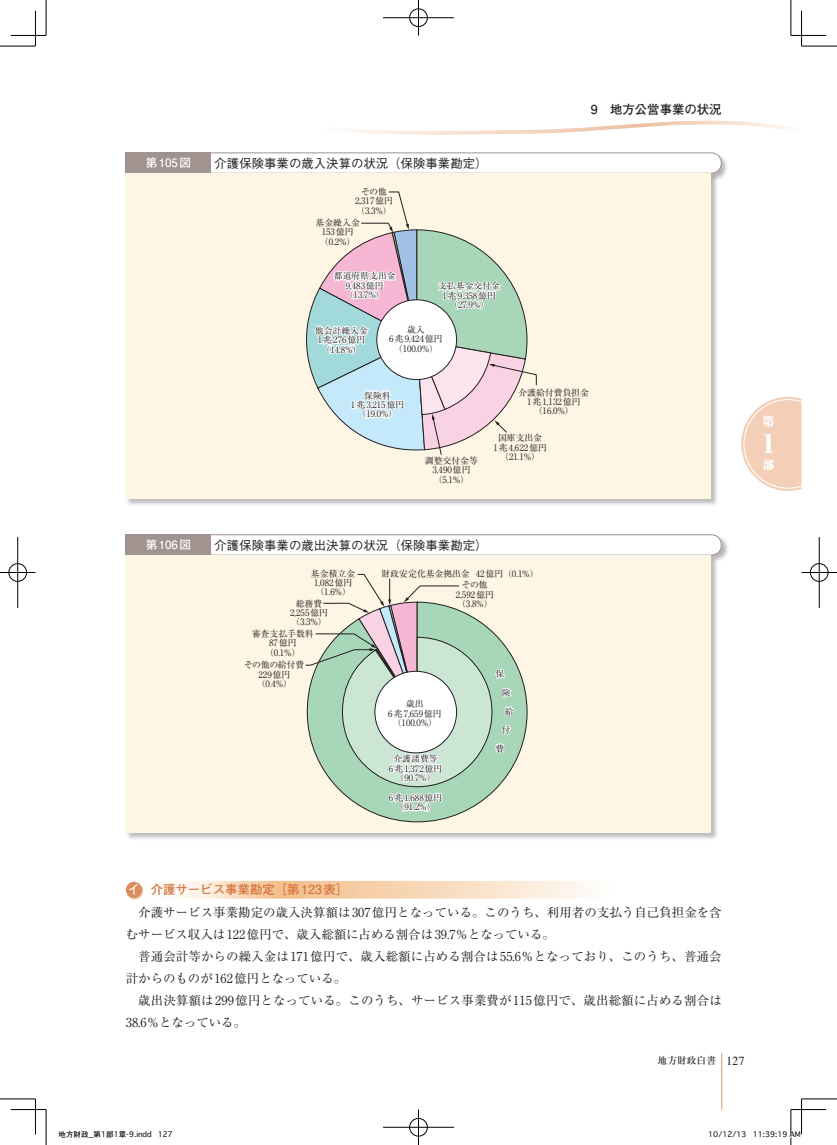
<style>
.page{position:relative;width:837px;height:1145px;background:#fff}
.page>*{position:absolute;margin:0;border:0;box-sizing:border-box;transform-origin:0 0}
.t1{font:900 24.75px "Ryumin Pro";color:#fff}
.t2{font:12.38px "Ryumin Pro";letter-spacing:.005em;color:#231f20}
.t3{font:500 12.38px "Gothic BBB Pro";color:#231f20}
.t4{font:700 12.38px "Futo Go B101 Pro";color:#d6743c}
.t5{font:700 12.38px "Futo Go B101 Pro";color:#231f20}
.t6{font:12.38px "Times";color:#231f20}
.t7{font:700 11.5px "Futo Go B101 Pro";letter-spacing:.06em;color:#fff}
.t8{font:900 11.5px "Ryumin Pro";color:#fff}
.t9{font:500 9.75px "Ryumin Pro";color:#231f20}
.t10{font:8.88px/9.2px "Ryumin Pro";color:#231f20;text-align:center}
.t11{font:7.5px "Osaka";color:#000}
.s1{color:#fff}
</style>
<div class="page">
<svg style="left:351px;top:120px;width:434px;height:15px"></svg>
<hr style="left:721px;top:1053px;width:1px;height:56px;background:#e0986c">
<svg style="left:741px;top:397px;width:60px;height:94px"></svg>
<svg style="left:172px;top:881px;width:417px;height:17px;background:#f8dcc0"></svg>
<svg style="left:126px;top:882px;width:17px;height:17px"></svg>
<div style="left:126px;top:881px;width:16px;height:16px;background:#dc8b5c;border-radius:50%"></div>
<div style="left:125px;top:151px;width:604px;height:31px;background:#231f20;opacity:.32"></div>
<div style="left:126px;top:153px;width:595px;height:20px;background:#fff;border-radius:10px"></div>
<div style="left:126px;top:152px;width:595px;height:22px;border:1px solid #a19390;border-radius:10px"></div>
<div style="left:126px;top:152px;width:85px;height:22px;background:#a19390"></div>
<div style="left:125px;top:172px;width:594px;height:335px;background:#231f20;opacity:.3"></div>
<div style="left:126px;top:174px;width:584px;height:325px;background:#fef6e5"></div>
<svg style="left:306px;top:192px;width:230px;height:263px"></svg>
<div style="left:125px;top:533px;width:604px;height:31px;background:#231f20;opacity:.32"></div>
<div style="left:126px;top:535px;width:595px;height:20px;background:#fff;border-radius:10px"></div>
<div style="left:126px;top:534px;width:595px;height:21px;border:1px solid #a19390;border-radius:10px"></div>
<div style="left:126px;top:534px;width:85px;height:21px;background:#a19390"></div>
<div style="left:125px;top:554px;width:594px;height:287px;background:#231f20;opacity:.3"></div>
<div style="left:126px;top:555px;width:584px;height:278px;background:#fef6e5"></div>
<svg style="left:515px;top:661px;width:12px;height:102px"></svg>
<svg style="left:305px;top:574px;width:210px;height:248px"></svg>
<hr style="left:0;top:46px;width:35px;height:1px;background:#000">
<hr style="left:801px;top:46px;width:35px;height:1px;background:#000">
<hr style="left:0;top:1098px;width:35px;height:1px;background:#000">
<hr style="left:801px;top:1098px;width:35px;height:1px;background:#000">
<hr style="left:46px;top:0;width:1px;height:35px;background:#000">
<hr style="left:46px;top:1109px;width:1px;height:35px;background:#000">
<hr style="left:790px;top:0;width:1px;height:35px;background:#000">
<hr style="left:790px;top:1109px;width:1px;height:35px;background:#000">
<hr style="left:11px;top:35px;width:35px;height:1px;background:#000">
<hr style="left:790px;top:35px;width:36px;height:1px;background:#000">
<hr style="left:11px;top:1109px;width:35px;height:1px;background:#000">
<hr style="left:790px;top:1109px;width:36px;height:1px;background:#000">
<hr style="left:35px;top:11px;width:1px;height:35px;background:#000">
<hr style="left:35px;top:1098px;width:1px;height:36px;background:#000">
<hr style="left:801px;top:11px;width:1px;height:35px;background:#000">
<hr style="left:801px;top:1098px;width:1px;height:36px;background:#000">
<div style="left:408px;top:8px;width:20px;height:19px;border:2px solid #fff;border-radius:50%"></div>
<hr style="left:383px;top:17px;width:71px;height:1px;background:#fff">
<hr style="left:417px;top:0;width:2px;height:35px;background:#fff">
<div style="left:409px;top:9px;width:18px;height:18px;border:1px solid #000;border-radius:50%"></div>
<hr style="left:383px;top:18px;width:71px;height:1px;background:#000">
<hr style="left:418px;top:0;width:1px;height:35px;background:#000">
<div style="left:408px;top:1117px;width:20px;height:19px;border:2px solid #fff;border-radius:50%"></div>
<hr style="left:383px;top:1126px;width:71px;height:2px;background:#fff">
<hr style="left:417px;top:1109px;width:2px;height:35px;background:#fff">
<div style="left:409px;top:1118px;width:18px;height:18px;border:1px solid #000;border-radius:50%"></div>
<hr style="left:383px;top:1127px;width:71px;height:1px;background:#000">
<hr style="left:418px;top:1109px;width:1px;height:35px;background:#000">
<div style="left:8px;top:563px;width:19px;height:19px;border:2px solid #fff;border-radius:50%"></div>
<hr style="left:0;top:571px;width:35px;height:2px;background:#fff">
<hr style="left:17px;top:537px;width:1px;height:71px;background:#fff">
<div style="left:9px;top:563px;width:18px;height:18px;border:1px solid #000;border-radius:50%"></div>
<hr style="left:0;top:572px;width:35px;height:1px;background:#000">
<hr style="left:18px;top:537px;width:1px;height:71px;background:#000">
<div style="left:809px;top:563px;width:19px;height:19px;border:2px solid #fff;border-radius:50%"></div>
<hr style="left:801px;top:571px;width:35px;height:2px;background:#fff">
<div style="left:809px;top:563px;width:19px;height:18px;border:1px solid #000;border-radius:50%"></div>
<hr style="left:801px;top:572px;width:35px;height:1px;background:#000">
<hr style="left:818px;top:537px;width:1px;height:71px;background:#000">
<svg style="left:790px;top:1130px;width:2px;height:8px"></svg>
<p class="t7" style="left:146px;top:154px;width:47px">第105図</p>
<p class="t3" style="left:214px;top:153px;width:274px">介護保険事業の歳入決算の状況（保険事業勘定）</p>
<p class="t10" style="left:355px;top:186px;width:40px">その他<br>2,317億円（3.3％）</p>
<p class="t10" style="left:315px;top:217px;width:46px">基金繰入金<br>153億円（0.2％）</p>
<p class="t10" style="left:334px;top:271px;width:63px">都道府県支出金<br>9,483億円（13.7％）</p>
<p class="t10" style="left:315px;top:325px;width:55px">他会計繰入金<br>1兆276億円（14.8％）</p>
<p class="t10" style="left:438px;top:281px;width:64px">支払基金交付金<br>1兆9,358億円（27.9％）</p>
<p class="t10" style="left:389px;top:324px;width:55px">歳入<br>6兆9,424億円（100.0％）</p>
<p class="t10" style="left:350px;top:390px;width:55px">保険料<br>1兆3,215億円（19.0％）</p>
<p class="t5" style="left:590px;top:99px;width:132px">9　地方公営事業の状況</p>
<p class="t10" style="left:518px;top:387px;width:72px">介護給付費負担金<br>1兆1,132億円（16.0％）</p>
<p class="t10" style="left:424px;top:455px;width:55px">調整交付金等<br>3,490億円（5.1％）</p>
<p class="t10" style="left:493px;top:433px;width:55px">国庫支出金<br>1兆4,622億円（21.1％）</p>
<p class="t7" style="left:146px;top:536px;width:47px">第106図</p>
<p class="t3" style="left:214px;top:535px;width:274px">介護保険事業の歳出決算の状況（保険事業勘定）</p>
<p class="t10" style="left:311px;top:568px;width:46px">基金積立金<br>1,082億円（1.6％）</p>
<p class="t10" style="left:290px;top:598px;width:40px">総務費<br>2,255億円（3.3％）</p>
<p class="t10" style="left:381px;top:568px;width:158px">財政安定化基金拠出金 42億円（0.1％）</p>
<p class="t10" style="left:455px;top:580px;width:40px">その他<br>2,592億円（3.8％）</p>
<p class="t10" style="left:252px;top:628px;width:64px">審査支払手数料<br>87億円<br>（0.1％）</p>
<p class="t10" style="left:244px;top:660px;width:62px">その他の給付費<br>229億円<br>（0.4％）</p>
<p class="t10" style="left:388px;top:699px;width:55px">歳出<br>6兆7,659億円（100.0％）</p>
<p class="t10" style="left:389px;top:753px;width:55px">介護諸費等<br>6兆1,372億円（90.7％）</p>
<p class="t10" style="left:389px;top:792px;width:55px">6兆1,688億円（91.2％）</p>
<p class="t10" style="left:495px;top:668px;width:10px">保</p>
<p class="t10" style="left:502px;top:687px;width:10px">険</p>
<p class="t10" style="left:504px;top:706px;width:10px">給</p>
<p class="t10" style="left:502px;top:724px;width:10px">付</p>
<p class="t10" style="left:495px;top:743px;width:10px">費</p>
<p class="t8" style="left:762px;top:412px;width:13px">第</p>
<p class="t1" style="left:762px;top:423px;width:14px">1</p>
<p class="t8" style="left:762px;top:456px;width:13px">部</p>
<p class="t4" style="left:127px;top:880px;width:222px"><span class="s1">イ</span> 介護サービス事業勘定［第123表］</p>
<p class="t2" style="left:138px;top:902px;width:584px">介護サービス事業勘定の歳入決算額は307億円となっている。このうち、利用者の支払う自己負担金を含</p>
<p class="t2" style="left:126px;top:924px;width:430px">むサービス収入は122億円で、歳入総額に占める割合は39.7％となっている。</p>
<p class="t2" style="left:138px;top:946px;width:584px">普通会計等からの繰入金は171億円で、歳入総額に占める割合は55.6％となっており、このうち、普通会</p>
<p class="t2" style="left:126px;top:968px;width:222px">計からのものが162億円となっている。</p>
<p class="t2" style="left:138px;top:990px;width:584px">歳出決算額は299億円となっている。このうち、サービス事業費が115億円で、歳出総額に占める割合は</p>
<p class="t2" style="left:126px;top:1013px;width:122px">38.6％となっている。</p>
<p class="t9" style="left:657px;top:1053px;width:60px">地方財政白書</p>
<p class="t6" style="left:725px;top:1053px;width:20px">127</p>
<p class="t11" style="left:59px;top:1129px;width:116px">地方財政_第1部1章-9.indd 127</p>
<p class="t11" style="left:708px;top:1129px;width:94px">10/12/13 11:39:19 AM</p>
</div>
